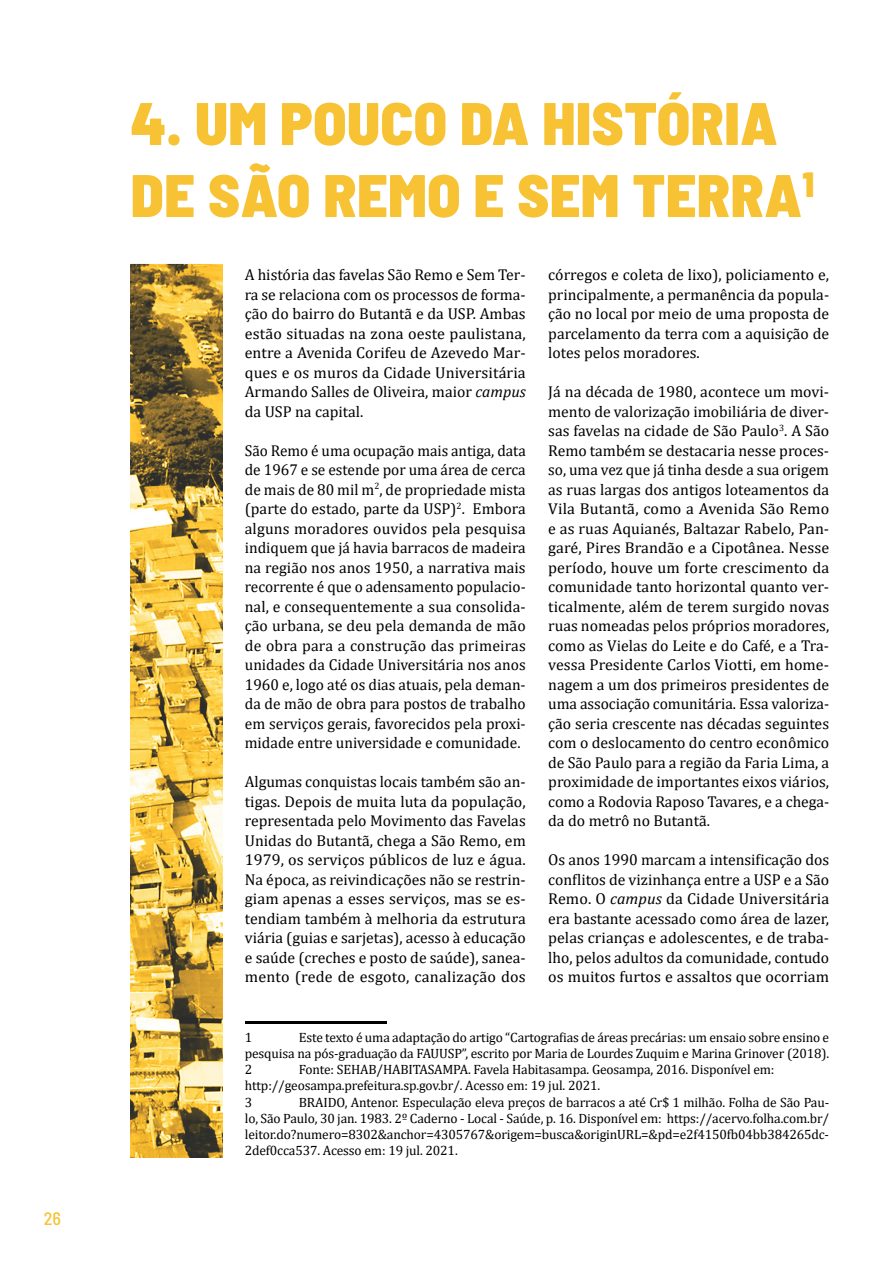
<style>
.page{position:relative;width:893px;height:1263px;background:#fff}
.page>*{position:absolute;margin:0;border:0;box-sizing:border-box;transform-origin:0 0}
.t1{font:900 semi-condensed 60px/72px "Barlow";letter-spacing:.01em;color:#f7c334}
.t2{font:500 semi-condensed 18px "Barlow";color:#f7c334}
.t3{font:15.75px/19.5px "Cambria";color:#000;text-align:justify}
.t4{font:13.5px/16.2px "Cambria";letter-spacing:-.01em;color:#000;text-align:justify}
.s1{font-style:italic}
</style>
<div class="page">
<img style="left:130px;top:263px;width:92px;height:895px">
<hr style="left:245px;top:1021px;width:142px;height:3px;background:#000">
<p class="t2" style="left:44px;top:1205px;width:19px">26</p>
<h1 class="t1" style="left:131px;top:84px;width:685px">4. UM POUCO DA HISTÓRIA<br>DE SÃO REMO E SEM TERRA<sup>1</sup></h1>
<p class="t3" style="left:245px;top:265px;width:282px">A história das favelas São Remo e Sem Ter&shy;ra se relaciona com os processos de forma&shy;ção do bairro do Butantã e da USP. Ambas estão situadas na zona oeste paulistana, entre a Avenida Corifeu de Azevedo Mar&shy;ques e os muros da Cidade Universitária Armando Salles de Oliveira, maior <span class="s1">campus </span>da USP na capital.</p>
<p class="t3" style="left:245px;top:440px;width:282px">São Remo é uma ocupação mais antiga, data de 1967 e se estende por uma área de cerca de mais de 80 mil m<sup>2</sup>, de propriedade mista (parte do estado, parte da USP)<sup>2</sup>. Embora alguns moradores ouvidos pela pesquisa indiquem que já havia barracos de madeira na região nos anos 1950, a narrativa mais recorrente é que o adensamento populacio&shy;nal, e consequentemente a sua consolida&shy;ção urbana, se deu pela demanda de mão de obra para a construção das primeiras unidades da Cidade Universitária nos anos 1960 e, logo até os dias atuais, pela deman&shy;da de mão de obra para postos de trabalho em serviços gerais, favorecidos pela proxi&shy;midade entre universidade e comunidade.</p>
<p class="t3" style="left:245px;top:772px;width:282px">Algumas conquistas locais também são an&shy;tigas. Depois de muita luta da população, representada pelo Movimento das Favelas Unidas do Butantã, chega a São Remo, em 1979, os serviços públicos de luz e água.<br>Na época, as reivindicações não se restrin&shy;giam apenas a esses serviços, mas se es&shy;tendiam também à melhoria da estrutura viária (guias e sarjetas), acesso à educação e saúde (creches e posto de saúde), sanea&shy;mento (rede de esgoto, canalização dos</p>
<p class="t3" style="left:548px;top:265px;width:282px">córregos e coleta de lixo), policiamento e, principalmente, a permanência da popula&shy;ção no local por meio de uma proposta de parcelamento da terra com a aquisição de lotes pelos moradores.</p>
<p class="t3" style="left:548px;top:382px;width:283px">Já na década de 1980, acontece um movi&shy;mento de valorização imobiliária de diver&shy;sas favelas na cidade de São Paulo<sup>3</sup>. A São Remo também se destacaria nesse proces&shy;so, uma vez que já tinha desde a sua origem as ruas largas dos antigos loteamentos da Vila Butantã, como a Avenida São Remo e as ruas Aquianés, Baltazar Rabelo, Pan&shy;garé, Pires Brandão e a Cipotânea. Nesse período, houve um forte crescimento da comunidade tanto horizontal quanto ver&shy;ticalmente, além de terem surgido novas ruas nomeadas pelos próprios moradores, como as Vielas do Leite e do Café, e a Tra&shy;vessa Presidente Carlos Viotti, em home&shy;nagem a um dos primeiros presidentes de uma associação comunitária. Essa valoriza&shy;ção seria crescente nas décadas seguintes com o deslocamento do centro econômico de São Paulo para a região da Faria Lima, a proximidade de importantes eixos viários, como a Rodovia Raposo Tavares, e a chega&shy;da do metrô no Butantã.</p>
<p class="t3" style="left:548px;top:850px;width:283px">Os anos 1990 marcam a intensificação dos conflitos de vizinhança entre a USP e a São Remo. O <span class="s1">campus</span> da Cidade Universitária era bastante acessado como área de lazer, pelas crianças e adolescentes, e de traba&shy;lho, pelos adultos da comunidade, contudo os muitos furtos e assaltos que ocorriam</p>
<p class="t4" style="left:245px;top:1029px;width:586px;text-indent:54px">Este texto é uma adaptação do artigo “Cartografias de áreas precárias: um ensaio sobre ensino e pesquisa na pós-graduação da FAUUSP”, escrito por Maria de Lourdes Zuquim e Marina Grinover (2018).<br>2</p>
<p class="t4" style="left:245px;top:1029px;width:9px">1</p>
<p class="t4" style="left:245px;top:1061px;width:531px;text-align:left;text-indent:54px">Fonte: SEHAB/HABITASAMPA. Favela Habitasampa. Geosampa, 2016. Disponível em: http://geosampa.prefeitura.sp.gov.br/. Acesso em: 19 jul. 2021.<br>3</p>
<p class="t4" style="left:245px;top:1094px;width:586px;text-indent:54px">BRAIDO, Antenor. Especulação eleva preços de barracos a até Cr$ 1 milhão. Folha de São Pau&shy;lo, São Paulo, 30 jan. 1983. 2º Caderno - Local - Saúde, p. 16. Disponível em: https://acervo.folha.com.br/ leitor.do?numero=8302&amp;anchor=4305767&amp;origem=busca&amp;originURL=&amp;pd=e2f4150fb04bb384265dc-2def0cca537. Acesso em: 19 jul. 2021.</p>
</div>
